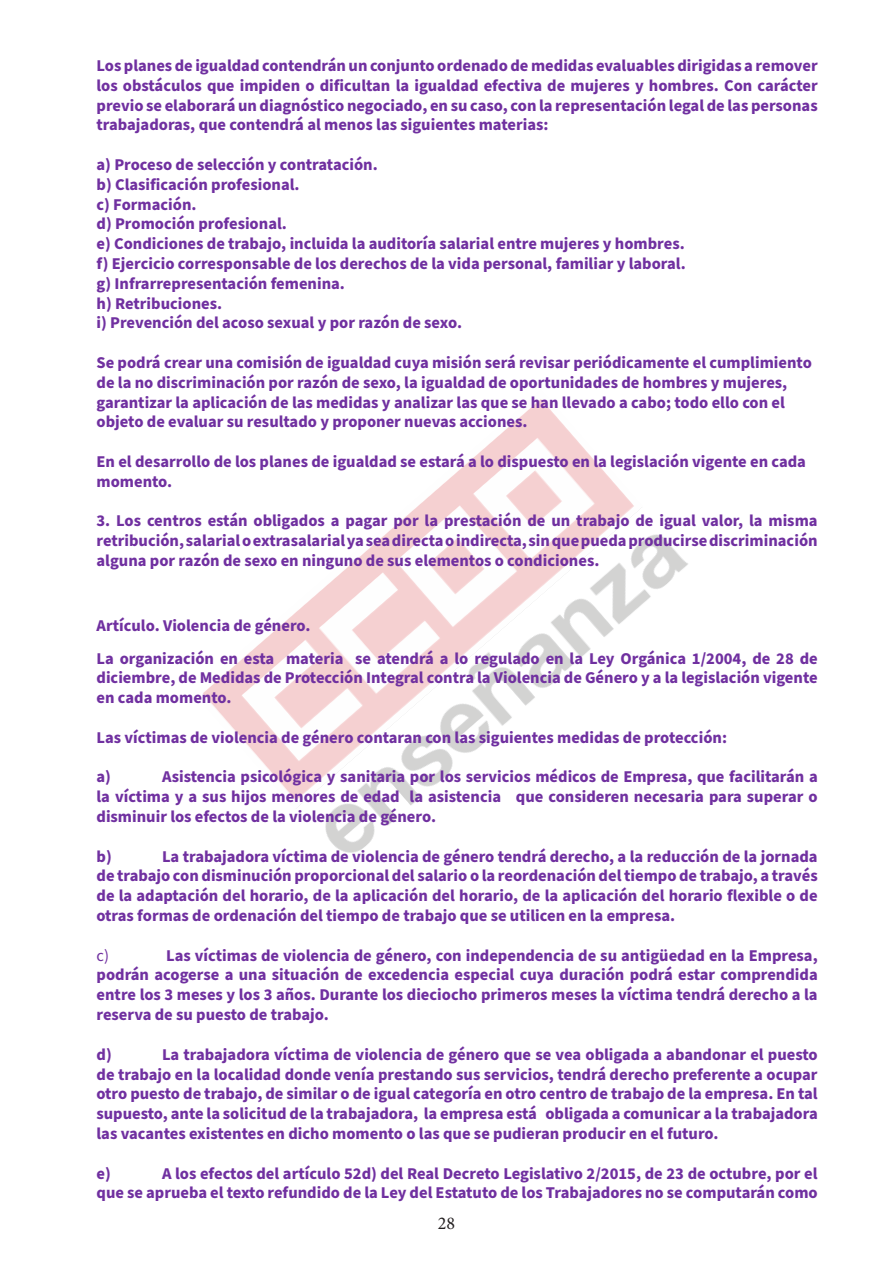
<style>
.page{position:relative;width:893px;height:1263px;background:#fff}
.page>*{position:absolute;margin:0;border:0;box-sizing:border-box;transform-origin:0 0}
.t1{font:18px "Minion Pro";color:#231f20}
.parrafo{font:700 16.5px/19.8px "Source Sans Pro";color:#7030a0;text-align:justify}
.Título{font:700 16.5px "Source Sans Pro";color:#7030a0}
.t2{font:16.5px "Source Sans Pro";color:#7030a0}
</style>
<div class="page">
<img style="left:203px;top:399px;width:485px;height:454px">
<p class="parrafo" style="left:97px;top:56px;width:723px">Los planes de igualdad contendrán un conjunto ordenado de medidas evaluables dirigidas a remover los obstáculos que impiden o dificultan la igualdad efectiva de mujeres y hombres. Con carácter previo se elaborará un diagnóstico negociado, en su caso, con la representación legal de las personas trabajadoras, que contendrá al menos las siguientes materias:</p>
<p class="parrafo" style="left:97px;top:155px;width:283px">a) Proceso de selección y contratación.</p>
<p class="parrafo" style="left:97px;top:175px;width:205px">b) Clasificación profesional.</p>
<p class="parrafo" style="left:97px;top:195px;width:102px">c) Formación.</p>
<p class="parrafo" style="left:97px;top:214px;width:192px">d) Promoción profesional.</p>
<p class="parrafo" style="left:97px;top:234px;width:590px">e) Condiciones de trabajo, incluida la auditoría salarial entre mujeres y hombres.</p>
<p class="parrafo" style="left:97px;top:254px;width:591px">f) Ejercicio corresponsable de los derechos de la vida personal, familiar y laboral.</p>
<p class="parrafo" style="left:97px;top:274px;width:250px">g) Infrarrepresentación femenina.</p>
<p class="parrafo" style="left:97px;top:294px;width:127px">h) Retribuciones.</p>
<p class="parrafo" style="left:97px;top:313px;width:367px">i) Prevención del acoso sexual y por razón de sexo.</p>
<p class="parrafo" style="left:97px;top:353px;width:717px;text-align:left">Se podrá crear una comisión de igualdad cuya misión será revisar periódicamente el cumplimiento de la no discriminación por razón de sexo, la igualdad de oportunidades de hombres y mujeres, garantizar la aplicación de las medidas y analizar las que se han llevado a cabo; todo ello con el objeto de evaluar su resultado y proponer nuevas acciones.</p>
<p class="parrafo" style="left:97px;top:452px;width:711px">En el desarrollo de los planes de igualdad se estará a lo dispuesto en la legislación vigente en cada momento.</p>
<p class="parrafo" style="left:97px;top:511px;width:723px">3. Los centros están obligados a pagar por la prestación de un trabajo de igual valor, la misma retribución, salarial o extrasalarial ya sea directa o indirecta, sin que pueda producirse discriminación alguna por razón de sexo en ninguno de sus elementos o condiciones.</p>
<p class="Título" style="left:97px;top:614px;width:216px">Artículo. Violencia de género.</p>
<p class="parrafo" style="left:97px;top:649px;width:723px">La organización en esta materia se atendrá a lo regulado en la Ley Orgánica 1/2004, de 28 de diciembre, de Medidas de Protección Integral contra la Violencia de Género y a la legislación vigente en cada momento.</p>
<p class="parrafo" style="left:97px;top:728px;width:632px">Las víctimas de violencia de género contaran con las siguientes medidas de protección:</p>
<p class="parrafo" style="left:97px;top:767px;width:16px">a)</p>
<p class="parrafo" style="left:97px;top:767px;width:723px;text-indent:65px">Asistencia psicológica y sanitaria por los servicios médicos de Empresa, que facilitarán a la víctima y a sus hijos menores de edad la asistencia que consideren necesaria para superar o disminuir los efectos de la violencia de género.</p>
<p class="parrafo" style="left:97px;top:847px;width:17px">b)</p>
<p class="parrafo" style="left:97px;top:847px;width:723px;text-indent:65px">La trabajadora víctima de violencia de género tendrá derecho, a la reducción de la jornada de trabajo con disminución proporcional del salario o la reordenación del tiempo de trabajo, a través de la adaptación del horario, de la aplicación del horario, de la aplicación del horario flexible o de otras formas de ordenación del tiempo de trabajo que se utilicen en la empresa.</p>
<p class="t2" style="left:97px;top:944px;width:14px">c)</p>
<p class="parrafo" style="left:97px;top:946px;width:723px;text-indent:70px">Las víctimas de violencia de género, con independencia de su antigüedad en la Empresa, podrán acogerse a una situación de excedencia especial cuya duración podrá estar comprendida entre los 3 meses y los 3 años. Durante los dieciocho primeros meses la víctima tendrá derecho a la reserva de su puesto de trabajo.</p>
<p class="parrafo" style="left:97px;top:1045px;width:17px">d)</p>
<p class="parrafo" style="left:97px;top:1045px;width:723px;text-indent:65px">La trabajadora víctima de violencia de género que se vea obligada a abandonar el puesto de trabajo en la localidad donde venía prestando sus servicios, tendrá derecho preferente a ocupar otro puesto de trabajo, de similar o de igual categoría en otro centro de trabajo de la empresa. En tal supuesto, ante la solicitud de la trabajadora, la empresa está obligada a comunicar a la trabajadora las vacantes existentes en dicho momento o las que se pudieran producir en el futuro.</p>
<p class="parrafo" style="left:97px;top:1163px;width:16px">e)</p>
<p class="parrafo" style="left:97px;top:1163px;width:723px;text-align:right">A los efectos del artículo 52d) del Real Decreto Legislativo 2/2015, de 23 de octubre, por el<br>que se aprueba el texto refundido de la Ley del Estatuto de los Trabajadores no se computarán como</p>
<p class="t1" style="left:438px;top:1211px;width:19px">28</p>
</div>
